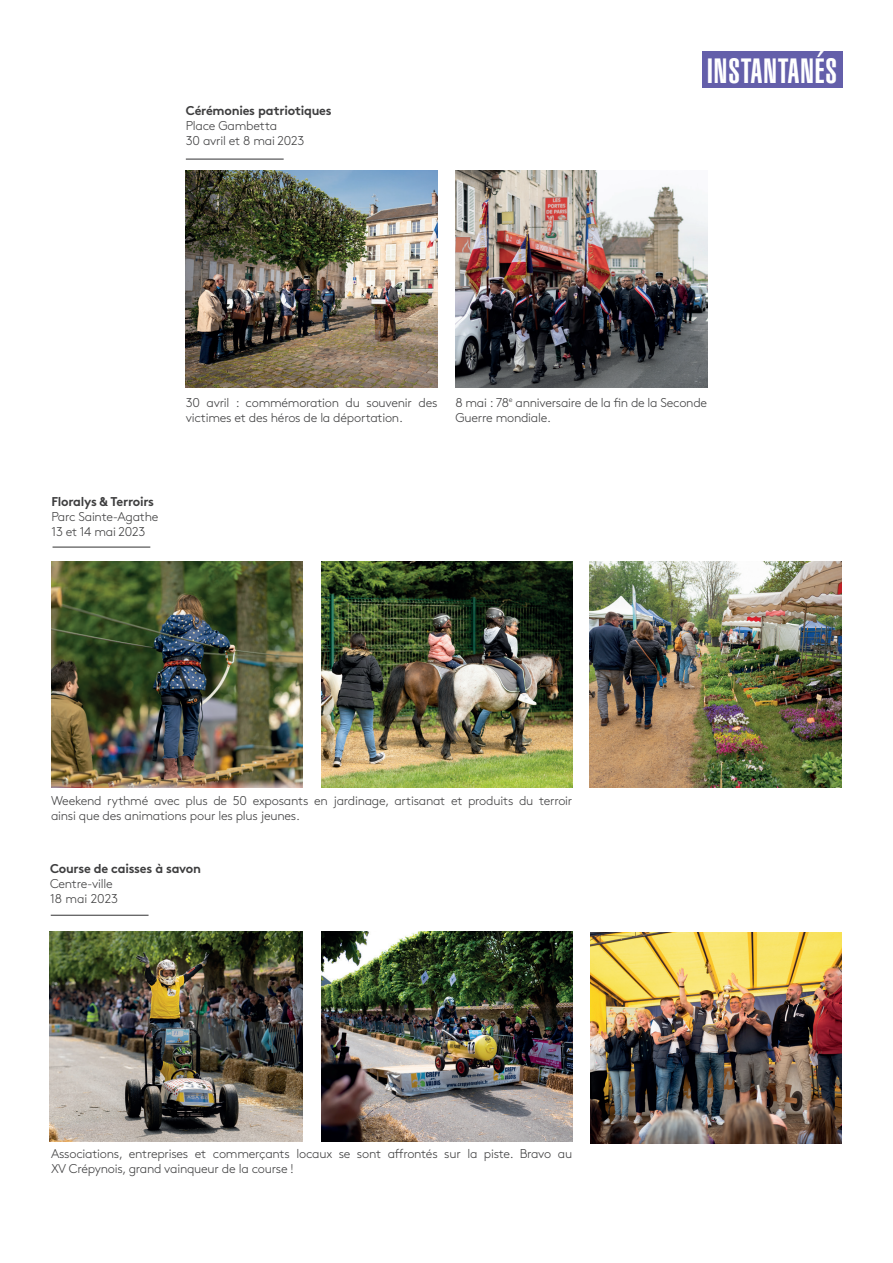
<style>
.page{position:relative;width:893px;height:1263px;background:#fff}
.page>*{position:absolute;margin:0;border:0;box-sizing:border-box;transform-origin:0 0}
.t1{font:900 extra-condensed 34.5px "Helvetica";letter-spacing:.03em;color:#fff}
.t2{font:300 12.75px/15px "Brown Std";letter-spacing:-.02em;color:#3e3e3f}
.t3{font:700 12.75px "Brown Std";letter-spacing:-.02em;color:#3e3e3f}
</style>
<div class="page">
<div style="left:702px;top:51px;width:140px;height:36px;background:#645faa"></div>
<img style="left:186px;top:171px;width:251px;height:217px">
<img style="left:455px;top:171px;width:252px;height:217px">
<hr style="left:186px;top:159px;width:98px;height:1px;background:#3e3e3f">
<img style="left:51px;top:561px;width:252px;height:226px">
<img style="left:321px;top:561px;width:252px;height:226px">
<img style="left:589px;top:561px;width:252px;height:226px">
<hr style="left:53px;top:546px;width:97px;height:2px;background:#3e3e3f">
<hr style="left:51px;top:915px;width:98px;height:1px;background:#3e3e3f">
<img style="left:49px;top:931px;width:254px;height:211px">
<img style="left:321px;top:931px;width:251px;height:211px">
<img style="left:590px;top:933px;width:251px;height:210px">
<p class="t3" style="left:186px;top:103px;width:147px">Cérémonies patriotiques</p>
<p class="t2" style="left:186px;top:119px;width:120px">Place Gambetta<br>30 avril et 8 mai 2023</p>
<h1 class="t1" style="left:707px;top:51px;width:131px">INSTANTANÉS</h1>
<p class="t2" style="left:186px;top:395px;width:253px">30 avril : commémoration du souvenir des victimes et des héros de la déportation.</p>
<p class="t2" style="left:455px;top:395px;width:253px">8 mai : 78<sup>e</sup> anniversaire de la fin de la Seconde<br>Guerre mondiale.</p>
<p class="t3" style="left:51px;top:493px;width:104px">Floralys &amp; Terroirs</p>
<p class="t2" style="left:51px;top:509px;width:109px">Parc Sainte-Agathe<br>13 et 14 mai 2023</p>
<p class="t2" style="left:51px;top:794px;width:523px">Weekend rythmé avec plus de 50 exposants en jardinage, artisanat et produits du terroir ainsi que des animations pour les plus jeunes.</p>
<p class="t3" style="left:50px;top:861px;width:153px">Course de caisses à savon</p>
<p class="t2" style="left:50px;top:876px;width:70px">Centre-ville<br>18 mai 2023</p>
<p class="t2" style="left:51px;top:1146px;width:523px">Associations, entreprises et commerçants locaux se sont affrontés sur la piste. Bravo au<br>XV Crépynois, grand vainqueur de la course !</p>
</div>
